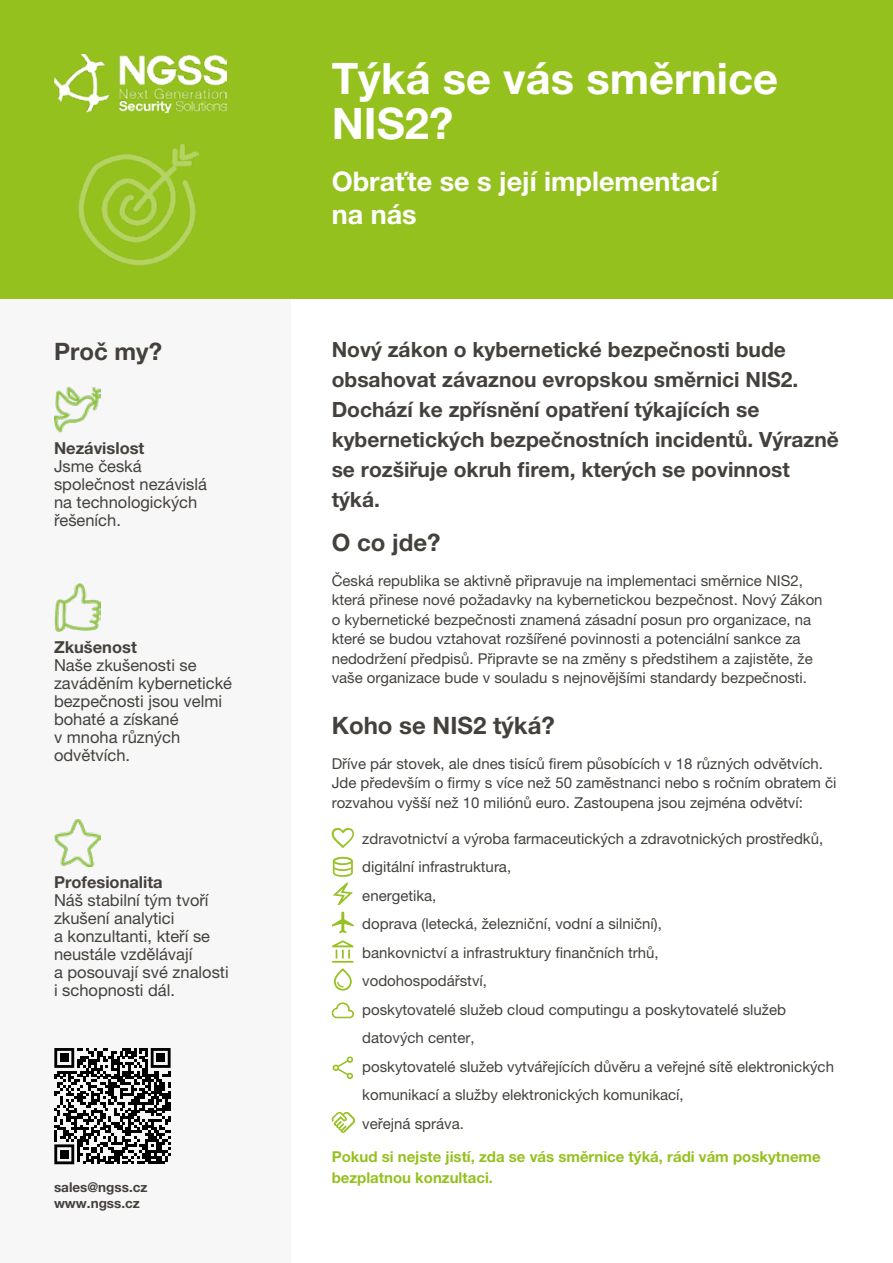
<style>
.page{position:relative;width:893px;height:1263px;background:#fff}
.page>*{position:absolute;margin:0;border:0;box-sizing:border-box;transform-origin:0 0}
.t1{font:700 43.5px/45px "Helvetica Neue LT Pro";color:#fff}
.t2{font:700 27px/33px "Helvetica Neue LT Pro";color:#fff}
.t3{font:700 24px "Helvetica Neue LT Pro";color:#44413d}
.t4{font:700 21px/30px "Helvetica Neue LT Pro";color:#44413d}
.t5{font:16.5px/18px "Helvetica Neue LT Pro";color:#44413d}
.t6{font:700 16.5px "Helvetica Neue LT Pro";color:#44413d}
.t7{font:15px/28.5px "Helvetica Neue LT Pro";color:#44413d}
.t8{font:700 15px/21px "Helvetica Neue LT Pro";color:#95c11f}
.t9{font:700 13.5px/16.2px "Helvetica Neue LT Pro";color:#44413d}
</style>
<div class="page">
<div style="left:0;top:0;width:290px;height:1263px;background:#f7f7f7"></div>
<div style="left:0;top:0;width:893px;height:298px;background:#95c11f"></div>
<img style="left:78px;top:143px;width:121px;height:122px">
<img style="left:54px;top:54px;width:172px;height:58px">
<svg style="left:54px;top:1048px;width:117px;height:116px"></svg>
<div style="left:60px;top:1054px;width:9px;height:8px;background:#000"></div>
<div style="left:156px;top:1054px;width:9px;height:8px;background:#000"></div>
<div style="left:60px;top:1150px;width:9px;height:8px;background:#000"></div>
<svg style="left:332px;top:828px;width:22px;height:20px"></svg>
<svg style="left:333px;top:857px;width:20px;height:20px"></svg>
<svg style="left:333px;top:883px;width:20px;height:22px"></svg>
<svg style="left:332px;top:911px;width:22px;height:22px"></svg>
<svg style="left:332px;top:940px;width:21px;height:50px"></svg>
<svg style="left:332px;top:1002px;width:22px;height:16px"></svg>
<svg style="left:333px;top:1056px;width:20px;height:23px"></svg>
<svg style="left:332px;top:1112px;width:22px;height:21px"></svg>
<img style="left:54px;top:386px;width:46px;height:47px">
<img style="left:54px;top:584px;width:46px;height:48px">
<img style="left:54px;top:819px;width:46px;height:48px">
<h3 class="t3" style="left:54px;top:336px;width:110px">Proč my?</h3>
<p class="t6" style="left:54px;top:438px;width:92px">Nezávislost</p>
<p class="t5" style="left:54px;top:457px;width:155px">Jsme česká společnost nezávislá na technologických řešeních.</p>
<p class="t6" style="left:54px;top:637px;width:84px">Zkušenost</p>
<p class="t5" style="left:54px;top:656px;width:180px">Naše zkušenosti se zaváděním kybernetické bezpečnosti jsou velmi bohaté a získané<br>v mnoha různých odvětvích.</p>
<p class="t6" style="left:54px;top:872px;width:110px">Profesionalita</p>
<p class="t5" style="left:54px;top:891px;width:176px">Náš stabilní tým tvoří zkušení analytici<br>a konzultanti, kteří se neustále vzdělávají<br>a posouvají své znalosti i schopnosti dál.</p>
<p class="t9" style="left:54px;top:1179px;width:95px">sales@ngss.cz www.ngss.cz</p>
<h1 class="t1" style="left:332px;top:55px;width:448px">Týká se vás směrnice<br>NIS2?</h1>
<h2 class="t2" style="left:332px;top:165px;width:388px">Obraťte se s její implementací na nás</h2>
<p class="t4" style="left:332px;top:334px;width:509px">Nový zákon o kybernetické bezpečnosti bude obsahovat závaznou evropskou směrnici NIS2.<br>Dochází ke zpřísnění opatření týkajících se kybernetických bezpečnostních incidentů. Výrazně se rozšiřuje okruh firem, kterých se povinnost týká.</p>
<h3 class="t3" style="left:332px;top:528px;width:110px">O co jde?</h3>
<p class="t7" style="left:332px;top:570px;width:492px;line-height:19.5px">Česká republika se aktivně připravuje na implementaci směrnice NIS2, která přinese nové požadavky na kybernetickou bezpečnost. Nový Zákon o kybernetické bezpečnosti znamená zásadní posun pro organizace, na které se budou vztahovat rozšířené povinnosti a potenciální sankce za nedodržení předpisů. Připravte se na změny s předstihem a zajistěte, že vaše organizace bude v souladu s nejnovějšími standardy bezpečnosti.</p>
<h3 class="t3" style="left:332px;top:711px;width:225px">Koho se NIS2 týká?</h3>
<p class="t7" style="left:332px;top:753px;width:506px;line-height:19.5px">Dříve pár stovek, ale dnes tisíců firem působících v 18 různých odvětvích.<br>Jde především o firmy s více než 50 zaměstnanci nebo s ročním obratem či rozvahou vyšší než 10 miliónů euro. Zastoupena jsou zejména odvětví:</p>
<p class="t7" style="left:362px;top:824px;width:473px">zdravotnictví a výroba farmaceutických a zdravotnických prostředků, digitální infrastruktura,<br>energetika,<br>doprava (letecká, železniční, vodní a silniční),<br>bankovnictví a infrastruktury finančních trhů,<br>vodohospodářství,<br>poskytovatelé služeb cloud computingu a poskytovatelé služeb datových center,<br>poskytovatelé služeb vytvářejících důvěru a veřejné sítě elektronických komunikací a služby elektronických komunikací,<br>veřejná správa.</p>
<p class="t8" style="left:332px;top:1145px;width:491px">Pokud si nejste jistí, zda se vás směrnice týká, rádi vám poskytneme bezplatnou konzultaci.</p>
</div>
